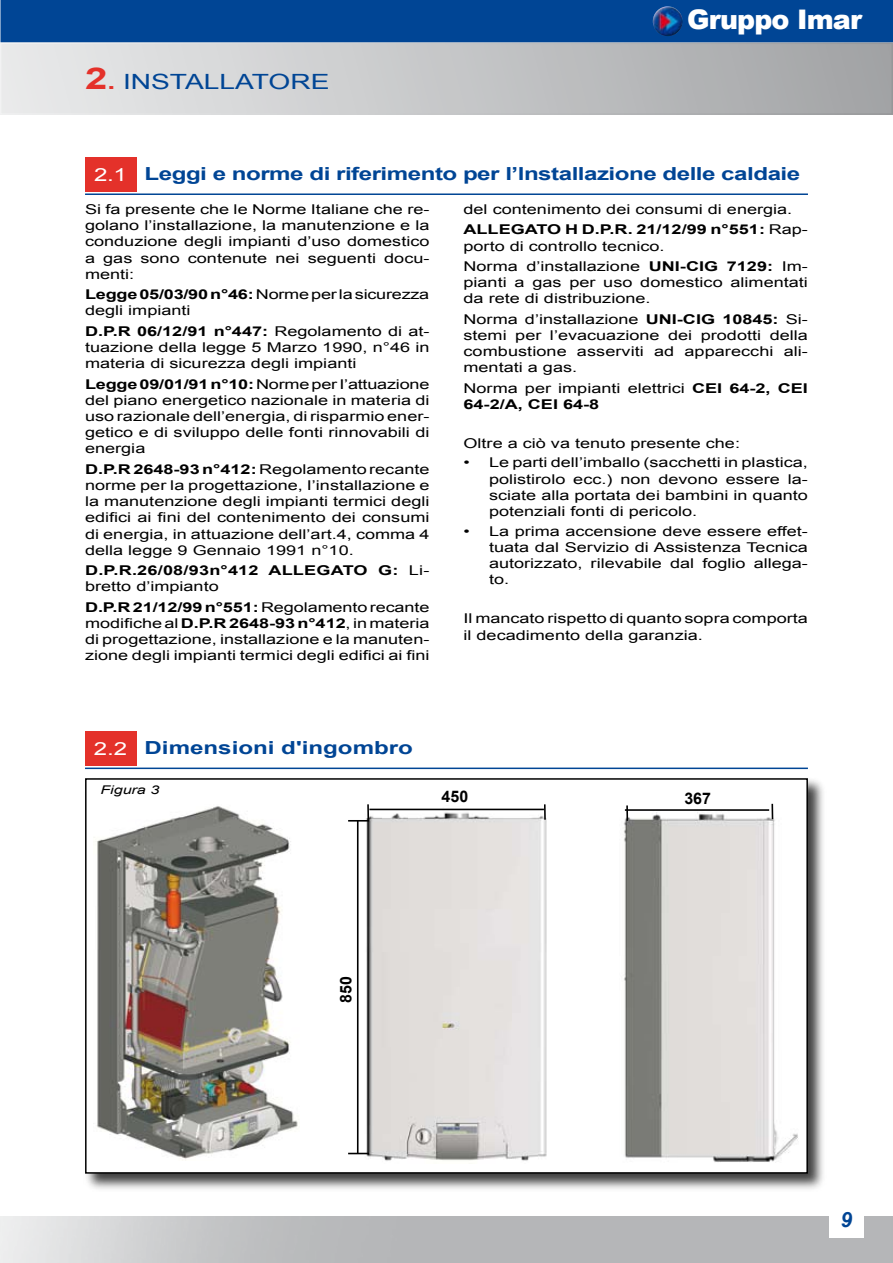
<style>
.page{position:relative;width:893px;height:1263px;background:#fff}
.page>*{position:absolute;margin:0;border:0;box-sizing:border-box;transform-origin:0 0}
.t1{font:900 27px "Arial";letter-spacing:-.03em;color:#fff}
.t2{font:21px "Arial";color:#004595;scale:1.34 1}
.t3{font:700 18px "Arial";letter-spacing:-.02em;color:#004595;scale:1.34 1}
.t4{font:700 18px "Arial";color:#004595;scale:1.34 1}
.t5{font:700 15.9px "Arial";color:#000}
.t6{font:13.5px/16.2px "Arial";color:#000;text-align:justify;scale:1.34 1}
.t7{font:700 13.5px "Arial";letter-spacing:.01em;color:#000;scale:1.34 1}
.t8{font:italic 12px "Arial";color:#000;scale:1.34 1}
.s1{font-weight:700;font-size:30px;color:#e4312a}
.s2{font-weight:700;color:#e4312a}
.s3{font-weight:400;color:#fff}
.s4{font-weight:700}
</style>
<div class="page">
<div style="left:1px;top:1px;width:891px;height:41px;background:#004595"></div>
<div style="left:0;top:0;width:893px;height:43px;border:2px solid #004595"></div>
<img style="left:653px;top:6px;width:29px;height:30px;border-radius:50%">
<div style="left:1px;top:43px;width:891px;height:71px;background:linear-gradient(to right,#eaebec,#a1a3a5)"></div>
<div style="left:0;top:43px;width:893px;height:72px;border:2px solid #fff"></div>
<div style="left:84px;top:777px;width:743px;height:416px;background:#000;opacity:.75"></div>
<div style="left:86px;top:779px;width:721px;height:394px;background:#fff"></div>
<div style="left:85px;top:778px;width:723px;height:396px;border:2px solid #000"></div>
<div style="left:85px;top:157px;width:51px;height:34px;background:#e4312a"></div>
<hr style="left:85px;top:193px;width:723px;height:2px;background:#004595">
<div style="left:85px;top:731px;width:51px;height:34px;background:#e4312a"></div>
<hr style="left:85px;top:767px;width:723px;height:2px;background:#004595">
<img style="left:96px;top:806px;width:202px;height:353px">
<img style="left:356px;top:808px;width:191px;height:353px">
<svg style="left:348px;top:1153px;width:21px;height:1px"></svg>
<hr style="left:357px;top:821px;width:2px;height:332px;background:#000">
<svg style="left:348px;top:804px;width:21px;height:17px"></svg>
<svg style="left:544px;top:804px;width:2px;height:16px"></svg>
<hr style="left:369px;top:809px;width:175px;height:1px;background:#000">
<img style="left:624px;top:809px;width:174px;height:353px">
<hr style="left:625px;top:809px;width:144px;height:2px;background:#000">
<svg style="left:771px;top:804px;width:2px;height:15px"></svg>
<svg style="left:626px;top:805px;width:2px;height:16px"></svg>
<h2 class="t2" style="left:85px;top:68px;width:184px"><span class="s1">2</span><span class="s2">.</span> INSTALLATORE</h2>
<h1 class="t1" style="left:687px;top:0;width:176px">Gruppo Imar</h1>
<h3 class="t3" style="left:94px;top:161px;width:528px"><span class="s3">2.1</span> Leggi e norme di riferimento per l’lnstallazione delle caldaie</h3>
<p class="t6" style="left:85px;top:201px;width:259px">Si fa presente che le Norme Italiane che re&shy;golano l’installazione, la manutenzione e la conduzione degli impianti d’uso domestico a gas sono contenute nei seguenti docu&shy;menti:</p>
<p class="t6" style="left:85px;top:286px;width:258px"><span class="s4">Legge 05/03/90 n°46:</span> Norme per la sicurezza degli impianti</p>
<p class="t6" style="left:85px;top:323px;width:259px"><span class="s4">D.P.R 06/12/91 n°447:</span> Regolamento di at&shy;tuazione della legge 5 Marzo 1990, n°46 in materia di sicurezza degli impianti</p>
<p class="t6" style="left:85px;top:376px;width:259px"><span class="s4">Legge 09/01/91 n°10:</span> Norme per I’attuazione del piano energetico nazionale in materia di uso razionale dell’energia, di risparmio ener&shy;getico e di sviluppo delle fonti rinnovabili di energia</p>
<p class="t6" style="left:85px;top:461px;width:259px"><span class="s4">D.P.R 2648-93 n°412:</span> Regolamento recante norme per la progettazione, I’installazione e la manutenzione degli impianti termici degli edifici ai fini del contenimento dei consumi di energia, in attuazione dell’art.4, comma 4 della legge 9 Gennaio 1991 n°10.</p>
<p class="t7" style="left:85px;top:561px;width:147px">D.P.R.26/08/93n°412 ALLE</p>
<p class="t7" style="left:316px;top:561px;width:21px">GATO</p>
<p class="t6" style="left:378px;top:562px;width:40px"><span class="s4">G:</span> Li-</p>
<p class="t6" style="left:85px;top:577px;width:259px;line-height:20.4px">bretto d’impianto<br><span class="s4">D.P.R 21/12/99 n°551:</span> Regolamento recante</p>
<p class="t6" style="left:85px;top:615px;width:259px">modificheal<span class="s4">D.P.R 2648-93 n°412</span>, in materia di progettazione, installazione e la manuten&shy;zione degli impianti termici degli edifici ai fini</p>
<p class="t6" style="left:463px;top:201px;width:247px">del contenimento dei consumi di energia.</p>
<p class="t7" style="left:463px;top:221px;width:10px">ALLE</p>
<p class="t7" style="left:511px;top:221px;width:21px">GATO</p>
<p class="t6" style="left:463px;top:222px;width:259px;text-indent:102px"><span class="s4">H D.P.R. 21/12/99 n°551:</span> Rap&shy;porto di controllo tecnico.</p>
<p class="t6" style="left:463px;top:258px;width:147px">Norma d’installazione <span class="s4">UNI</span></p>
<p class="t6" style="left:463px;top:258px;width:259px;text-indent:216px"><span class="s4">-CIG 7129:</span> Im&shy;pianti a gas per uso domestico alimentati da rete di distribuzione.</p>
<p class="t6" style="left:463px;top:311px;width:145px">Norma d’installazione <span class="s4">UNI</span></p>
<p class="t6" style="left:463px;top:311px;width:259px;text-indent:213px"><span class="s4">-CIG 10845:</span> Si&shy;stemi per l’evacuazione dei prodotti della combustione asserviti ad apparecchi ali&shy;mentati a gas.</p>
<p class="t6" style="left:463px;top:380px;width:187px">Norma per impianti elettrici <span class="s4">CEI</span></p>
<p class="t7" style="left:729px;top:379px;width:53px">64-2, CEI</p>
<p class="t7" style="left:463px;top:395px;width:103px">64-2/A, CEI 64-8</p>
<p class="t6" style="left:463px;top:435px;width:208px">Oltre a ciò va tenuto presente che:</p>
<p class="t6" style="left:489px;top:455px;width:239px;text-indent:-26px">• Le parti dell’imballo (sacchetti in plastica, polistirolo ecc.) non devono essere la&shy;sciate alla portata dei bambini in quanto potenziali fonti di pericolo.</p>
<p class="t6" style="left:489px;top:523px;width:239px;text-indent:-26px">• La prima accensione deve essere effet&shy;tuata dal Servizio di Assistenza Tecnica autorizzato, rilevabile dal foglio allega&shy;to.</p>
<p class="t6" style="left:463px;top:611px;width:258px">Il mancato rispetto di quanto sopra comporta il decadimento della garanzia.</p>
<h3 class="t4" style="left:94px;top:735px;width:240px"><span class="s3">2.2</span> Dimensioni d'ingombro</h3>
<p class="t8" style="left:100px;top:782px;width:46px">Figura 3</p>
<p class="t5" style="left:442px;top:786px;width:28px">450</p>
<p class="t5" style="left:684px;top:788px;width:28px">367</p>
<p class="t5" style="left:336px;top:1002px;width:28px;rotate:-90deg">850</p>
</div>
